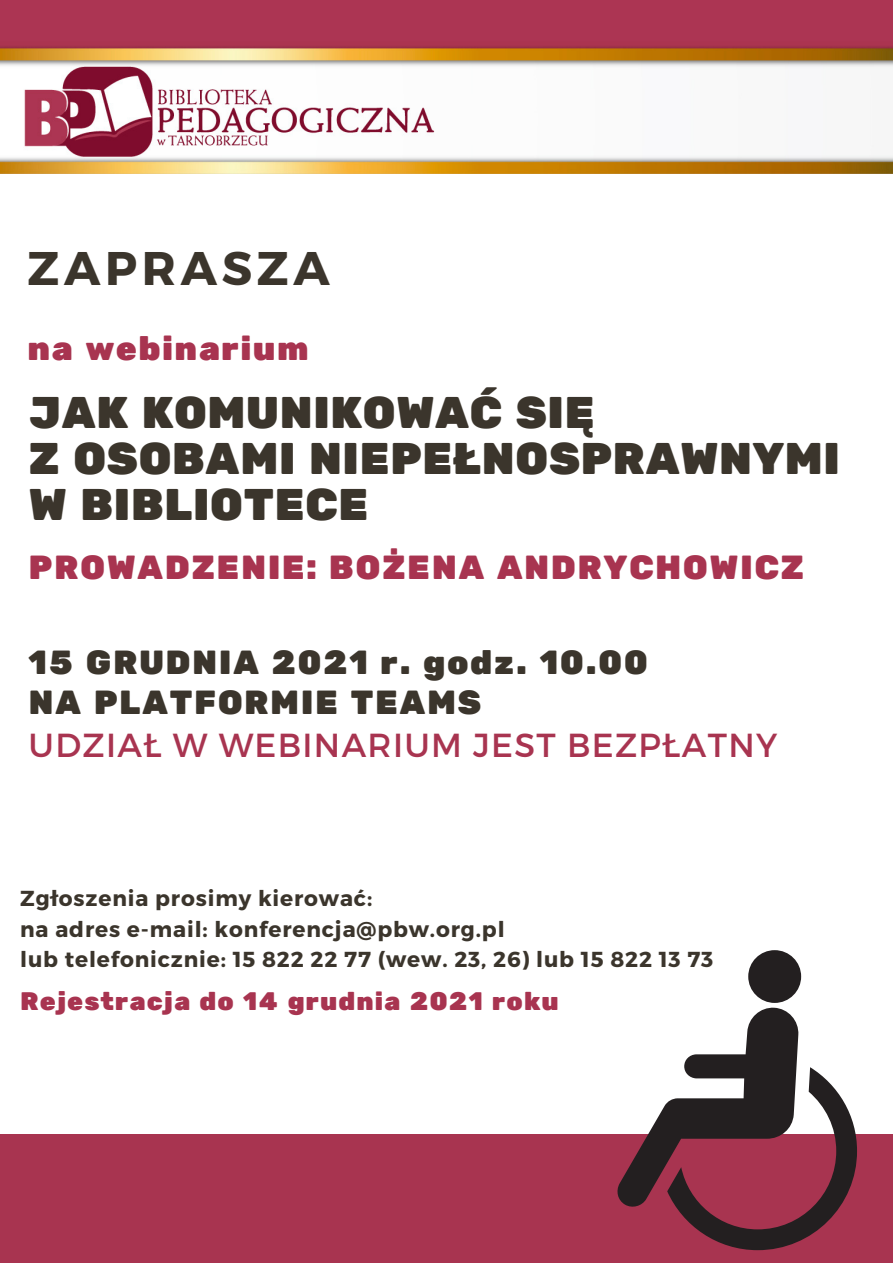
<style>
.page{position:relative;width:893px;height:1263px;background:#fff}
.page>*{position:absolute;margin:0;border:0;box-sizing:border-box;transform-origin:0 0}
.t1{font:700 47.17px "Montserrat";letter-spacing:.1em;color:#3b352c}
.t2{font:44.17px/46px "Rubik One";color:#3b352c}
.t3{font:33.3px "Rubik One";letter-spacing:.04em;color:#a83450}
.t4{font:33.3px "Rubik One";letter-spacing:.04em;color:#3b352c}
.t5{font:33.3px "Montserrat";letter-spacing:.04em;color:#a83450}
.t6{font:25.28px "Rubik One";letter-spacing:.04em;color:#a83450}
.t7{font:700 21.67px "Montserrat";letter-spacing:.04em;color:#3b352c}
</style>
<div class="page">
<div style="left:0;top:1134px;width:893px;height:129px;background:#a83450"></div>
<img style="left:0;top:0;width:893px;height:174px">
<div style="left:748px;top:950px;width:53px;height:53px;background:#231f20;border-radius:50%"></div>
<svg style="left:617px;top:1007px;width:240px;height:243px"></svg>
<p class="t1" style="left:28px;top:237px;width:304px">ZAPRASZA</p>
<p class="t3" style="left:28px;top:329px;width:283px">na webinarium</p>
<p class="t2" style="left:29px;top:391px;width:568px">JAK KOMUNIKOWAĆ SIĘ</p>
<p class="t2" style="left:29px;top:437px;width:813px">Z OSOBAMI NIEPEŁNOSPRAWNYMI<br>W BIBLIOTECE</p>
<p class="t3" style="left:29px;top:548px;width:777px">PROWADZENIE: BOŻENA ANDRYCHOWICZ</p>
<p class="t4" style="left:29px;top:643px;width:621px">15 GRUDNIA 2021 r. godz. 10.00</p>
<p class="t4" style="left:29px;top:683px;width:454px">NA PLATFORMIE TEAMS</p>
<p class="t5" style="left:29px;top:724px;width:750px">UDZIAŁ W WEBINARIUM JEST BEZPŁATNY</p>
<p class="t7" style="left:20px;top:885px;width:353px">Zgłoszenia prosimy kierować:</p>
<p class="t7" style="left:20px;top:915px;width:486px">na adres e-mail: konferencja@pbw.org.pl</p>
<p class="t7" style="left:20px;top:945px;width:694px">lub telefonicznie: 15 822 22 77 (wew. 23, 26) lub 15 822 13 73</p>
<p class="t6" style="left:20px;top:986px;width:540px">Rejestracja do 14 grudnia 2021 roku</p>
</div>
